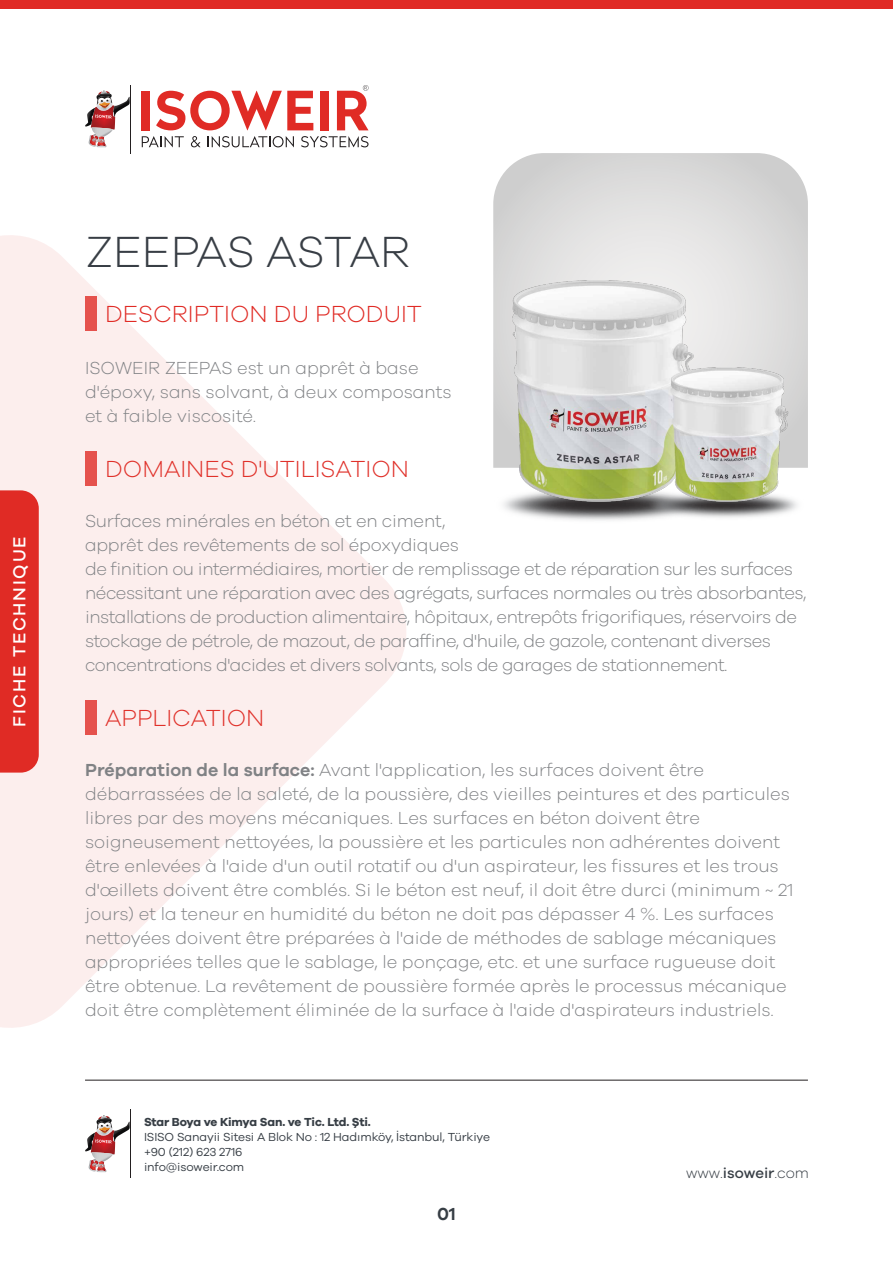
<style>
.page{position:relative;width:893px;height:1263px;background:#fff}
.page>*{position:absolute;margin:0;border:0;box-sizing:border-box;transform-origin:0 0}
.t1{font:300 45px "Galano Grotesque";letter-spacing:-.005em;color:#383e45}
.t2{font:300 24px "Galano Grotesque";color:#e0312a}
.t3{font:300 24px "Galano Grotesque";color:#e02b25}
.t4{font:300 18px/24px "Galano Grotesque";color:#808285}
.t5{font:300 18px/24px "Galano Grotesque";letter-spacing:-.025em;color:#808285}
.t6{font:500 18px "Galano Grotesque";letter-spacing:.1em;color:#fff}
.t7{font:600 18px "Galano Grotesque";color:#373e45}
.t8{font:300 15px "Galano Grotesque";color:#373e45}
.t9{font:12px/15px "Galano Grotesque";letter-spacing:-.01em;color:#373e45}
.t10{font:700 12px "Galano Grotesque";letter-spacing:-.02em;color:#373e45}
.s1{font-weight:600}
.s2{font-weight:500}
</style>
<div class="page">
<svg style="left:0;top:235px;width:406px;height:793px;fill:#fceeed"></svg>
<div style="left:0;top:490px;width:39px;height:283px;background:#e02b25"></div>
<hr style="left:130px;top:85px;width:1px;height:68px;background:#231f20">
<svg style="left:85px;top:91px;width:45px;height:56px"></svg>
<svg style="left:142px;top:136px;width:42px;height:11px"></svg>
<svg style="left:191px;top:136px;width:10px;height:11px"></svg>
<svg style="left:208px;top:136px;width:86px;height:11px"></svg>
<svg style="left:301px;top:136px;width:68px;height:11px"></svg>
<div style="left:142px;top:91px;width:8px;height:39px;background:#e02b25"></div>
<svg style="left:156px;top:91px;width:157px;height:39px"></svg>
<div style="left:320px;top:91px;width:8px;height:39px;background:#e02b25"></div>
<svg style="left:337px;top:85px;width:32px;height:45px"></svg>
<hr style="left:130px;top:1110px;width:1px;height:68px;background:#231f20">
<svg style="left:85px;top:1115px;width:45px;height:57px"></svg>
<hr style="left:85px;top:1080px;width:723px;height:1px;background:#231f20">
<div style="left:0;top:0;width:893px;height:9px;background:#e02b25"></div>
<div style="left:85px;top:297px;width:11px;height:34px;background:#e5524d"></div>
<div style="left:85px;top:451px;width:11px;height:34px;background:#e5524d"></div>
<div style="left:85px;top:701px;width:11px;height:34px;background:#e5524d"></div>
<img style="left:401px;top:436px;width:164px;height:137px">
<svg style="left:493px;top:153px;width:315px;height:315px;background:#dcdbdb"></svg>
<img style="left:565px;top:440px;width:243px;height:81px">
<img style="left:513px;top:281px;width:275px;height:221px">
<p class="t6" style="left:9px;top:727px;width:192px;rotate:-90deg">FICHE TECHNIQUE</p>
<h1 class="t1" style="left:85px;top:225px;width:327px">ZEEPAS ASTAR</h1>
<h2 class="t3" style="left:105px;top:300px;width:318px">DESCRIPTION DU PRODUIT</h2>
<p class="t4" style="left:85px;top:355px;width:368px">ISOWEIR ZEEPAS est un apprêt à base d'époxy, sans solvant, à deux composants et à faible viscosité.</p>
<h2 class="t2" style="left:105px;top:454px;width:305px">DOMAINES D'UTILISATION</h2>
<p class="t4" style="left:85px;top:508px;width:375px">Surfaces minérales en béton et en ciment, apprêt des revêtements de sol époxydiques</p>
<p class="t5" style="left:85px;top:556px;width:723px">de finition ou intermédiaires, mortier de remplissage et de réparation sur les surfaces nécessitant une réparation avec des agrégats, surfaces normales ou très absorbantes, installations de production alimentaire, hôpitaux, entrepôts frigorifiques, réservoirs de stockage de pétrole, de mazout, de paraffine, d'huile, de gazole, contenant diverses concentrations d'acides et divers solvants, sols de garages de stationnement.</p>
<h2 class="t2" style="left:105px;top:703px;width:161px">APPLICATION</h2>
<p class="t4" style="left:85px;top:758px;width:710px"><span class="s1">Préparation de la surface:</span> Avant l'application, les surfaces doivent être débarrassées de la saleté, de la poussière, des vieilles peintures et des particules libres par des moyens mécaniques. Les surfaces en béton doivent être soigneusement nettoyées, la poussière et les particules non adhérentes doivent être enlevées à l'aide d'un outil rotatif ou d'un aspirateur, les fissures et les trous d'œillets doivent être comblés. Si le béton est neuf, il doit être durci (minimum ~ 21 jours) et la teneur en humidité du béton ne doit pas dépasser 4 %. Les surfaces nettoyées doivent être préparées à l'aide de méthodes de sablage mécaniques appropriées telles que le sablage, le ponçage, etc. et une surface rugueuse doit être obtenue. La revêtement de poussière formée après le processus mécanique doit être complètement éliminée de la surface à l'aide d'aspirateurs industriels.</p>
<p class="t10" style="left:144px;top:1114px;width:228px">Star Boya ve Kimya San. ve Tic. Ltd. Şti.</p>
<p class="t9" style="left:144px;top:1128px;width:347px">ISISO Sanayii Sitesi A Blok No : 12 Hadımköy, İstanbul, Türkiye +90 (212) 623 2716<br>info@isoweir.com</p>
<p class="t7" style="left:437px;top:1203px;width:20px">01</p>
<p class="t8" style="left:686px;top:1164px;width:124px">www.<span class="s2">isoweir</span>.com</p>
</div>
